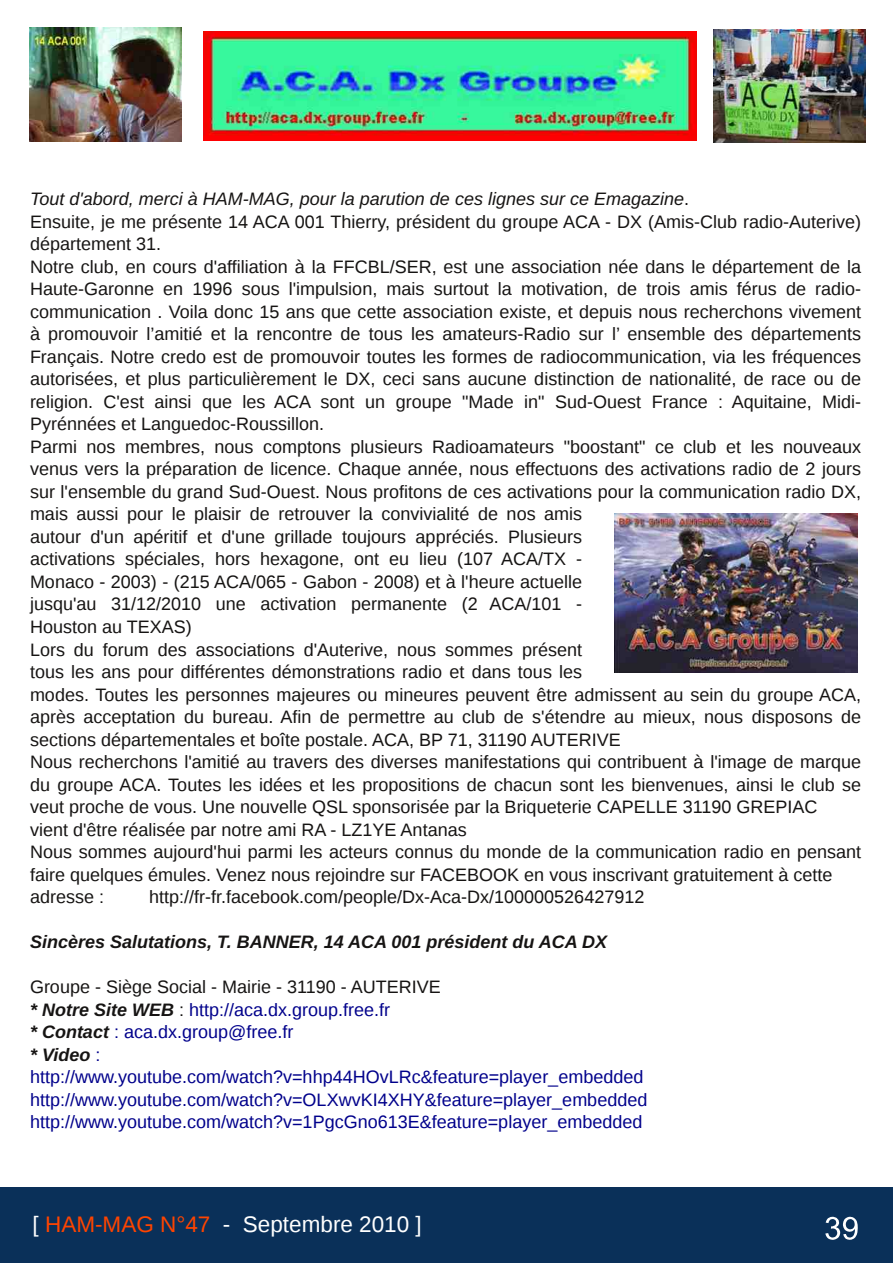
<style>
.page{position:relative;width:893px;height:1263px;background:#fff}
.page>*{position:absolute;margin:0;border:0;box-sizing:border-box;transform-origin:0 0}
.t1{font:22.5px "Liberation Sans";color:#fff}
.t2{font:18px/22.5px "Liberation Sans";color:#161413}
.t3{font:18px/22.5px "Liberation Sans";color:#00008b}
.t4{font:italic 700 18px "Liberation Sans";color:#161413}
.s1{font-style:italic}
.s2{color:#161413}
.s3{font-weight:700;font-style:italic;color:#161413}
.s4{color:#f40}
</style>
<div class="page">
<div style="left:0;top:1187px;width:892px;height:75px;background:#0a3059"></div>
<svg style="left:825px;top:1217px;width:33px;height:23px"></svg>
<img style="left:204px;top:31px;width:493px;height:110px">
<img style="left:29px;top:28px;width:152px;height:113px">
<img style="left:713px;top:29px;width:152px;height:114px">
<img style="left:614px;top:513px;width:244px;height:160px">
<p class="t2" style="left:30px;top:188px;width:833px"><span class="s1">Tout d'abord, merci à HAM-MAG, pour la parution de ces lignes sur ce Emagazine</span>.<br>Ensuite, je me présente 14 ACA 001 Thierry, président du groupe ACA - DX (Amis-Club radio-Auterive) département 31.<br>Notre club, en cours d'affiliation à la FFCBL/SER, est une association née dans le département de la Haute-Garonne en 1996 sous l'impulsion, mais surtout la motivation, de trois amis férus de radio&shy;communication . Voila donc 15 ans que cette association existe, et depuis nous recherchons vivement à promouvoir l’amitié et la rencontre de tous les amateurs-Radio sur l’ ensemble des départements Français. Notre credo est de promouvoir toutes les formes de radiocommunication, via les fréquences autorisées, et plus particulièrement le DX, ceci sans aucune distinction de nationalité, de race ou de religion. C'est ainsi que les ACA sont un groupe "Made in" Sud-Ouest France : Aquitaine, Midi-Pyrénnées et Languedoc-Roussillon.<br>Parmi nos membres, nous comptons plusieurs Radioamateurs "boostant" ce club et les nouveaux venus vers la préparation de licence. Chaque année, nous effectuons des activations radio de 2 jours sur l'ensemble du grand Sud-Ouest. Nous profitons de ces activations pour la communication radio DX, mais aussi pour le plaisir de retrouver la convivialité de nos amis<br>autour d'un apéritif et d'une grillade toujours appréciés. Plusieurs<br>activations spéciales, hors hexagone, ont eu lieu (107 ACA/TX -<br>Monaco - 2003) - (215 ACA/065 - Gabon - 2008) et à l'heure actuelle<br>jusqu'au 31/12/2010 une activation permanente (2 ACA/101 -<br>Houston au TEXAS)<br>Lors du forum des associations d'Auterive, nous sommes présent<br>tous les ans pour différentes démonstrations radio et dans tous les<br>modes. Toutes les personnes majeures ou mineures peuvent être admissent au sein du groupe ACA, après acceptation du bureau. Afin de permettre au club de s'étendre au mieux, nous disposons de sections départementales et boîte postale. ACA, BP 71, 31190 AUTERIVE<br>Nous recherchons l'amitié au travers des diverses manifestations qui contribuent à l'image de marque du groupe ACA. Toutes les idées et les propositions de chacun sont les bienvenues, ainsi le club se veut proche de vous. Une nouvelle QSL sponsorisée par la Briqueterie CAPELLE 31190 GREPIAC<br>vient d'être réalisée par notre ami RA - LZ1YE Antanas<br>Nous sommes aujourd'hui parmi les acteurs connus du monde de la communication radio en pensant faire quelques émules. Venez nous rejoindre sur FACEBOOK en vous inscrivant gratuitement à cette adresse :</p>
<p class="t2" style="left:149px;top:885px;width:497px">http://fr-fr.facebook.com/people/Dx-Aca-Dx/100000526427912</p>
<p class="t4" style="left:30px;top:931px;width:579px">Sincères Salutations, T. BANNER, 14 ACA 001 président du ACA DX</p>
<p class="t3" style="left:30px;top:975px;width:619px"><span class="s2">Groupe - Siège Social - Mairie - 31190 - AUTERIVE<br></span><span class="s3">* Notre Site WEB</span> <span class="s2">:</span> http://aca.dx.group.free.fr<br><span class="s3">* Contact</span> : aca.dx.group@free.fr<br><span class="s3">* Video</span> : http://www.youtube.com/watch?v=hhp44HOvLRc&amp;feature=player_embedded http://www.youtube.com/watch?v=OLXwvKI4XHY&amp;feature=player_embedded http://www.youtube.com/watch?v=1PgcGno613E&amp;feature=player_embedded</p>
<p class="t1" style="left:33px;top:1210px;width:391px">[ <span class="s4">HAM-MAG N°47</span> - Septembre 2010 ]</p>
</div>
